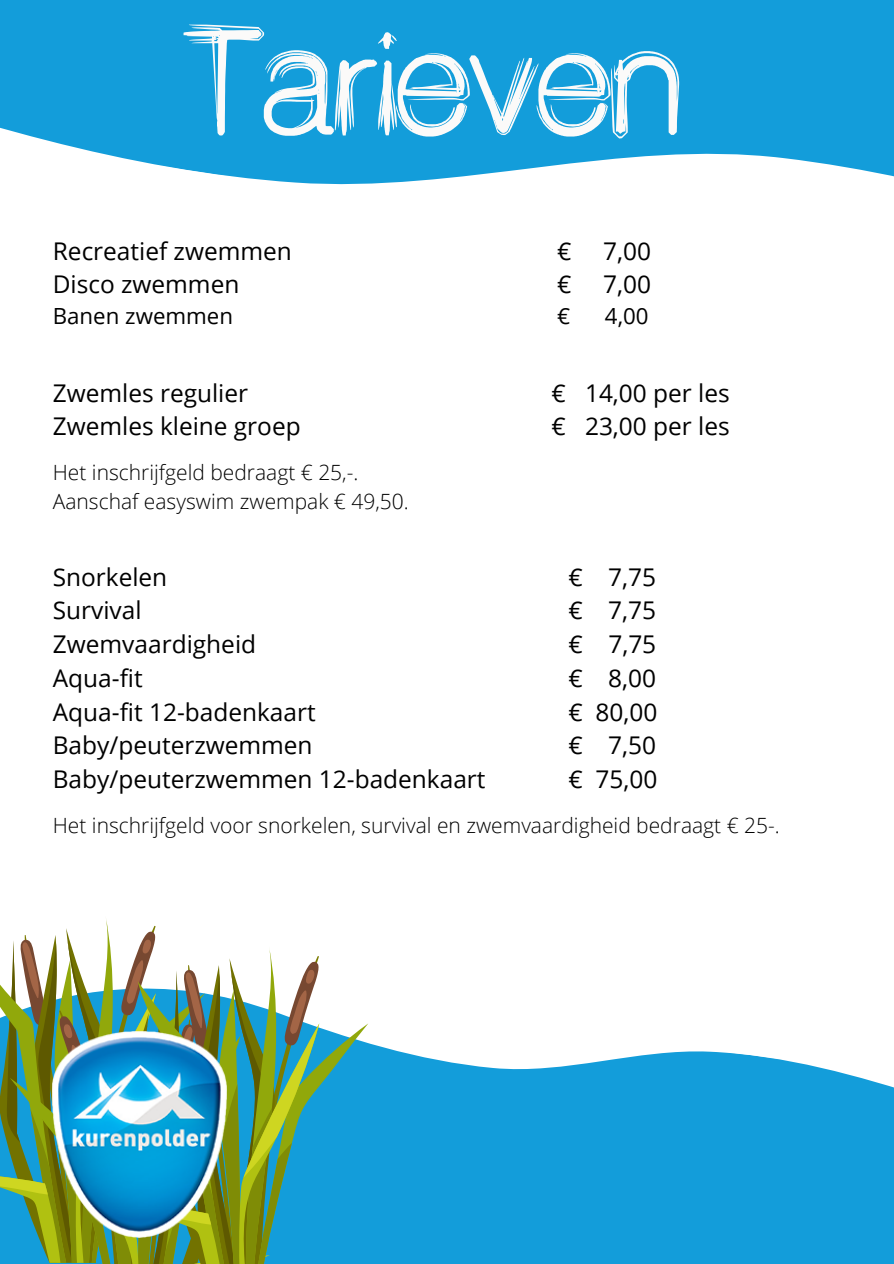
<style>
.page{position:relative;width:894px;height:1264px;background:#fff}
.page>*{position:absolute;margin:0;border:0;box-sizing:border-box;transform-origin:0 0}
.t1{font:148.5px "Decibel";color:#fbfaf9}
.t2{font:24.45px "Open Sans";color:#000}
.t3{font:22.2px "Open Sans";color:#000}
.t4{font:300 21px "Open Sans";color:#000}
</style>
<div class="page">
<svg style="left:368px;top:1043px;width:525px;height:220px;background:#26a5dd"></svg>
<svg style="left:319px;top:1023px;width:49px;height:240px;background:#24a2d1"></svg>
<svg style="left:0;top:925px;width:319px;height:338px"></svg>
<img style="left:53px;top:1031px;width:173px;height:206px">
<svg style="left:0;top:0;width:893px;height:185px;background:#2ca7dd"></svg>
<p class="t1" style="left:183px;top:24px;width:498px">Tarieven</p>
<p class="t2" style="left:53px;top:233px;width:240px">Recreatief zwemmen</p>
<p class="t2" style="left:53px;top:267px;width:188px">Disco zwemmen</p>
<p class="t3" style="left:53px;top:300px;width:182px">Banen zwemmen</p>
<p class="t2" style="left:53px;top:375px;width:197px">Zwemles regulier</p>
<p class="t2" style="left:53px;top:409px;width:249px">Zwemles kleine groep</p>
<p class="t4" style="left:53px;top:457px;width:307px">Het inschrijfgeld bedraagt € 25,-.</p>
<p class="t4" style="left:53px;top:486px;width:357px">Aanschaf easyswim zwempak € 49,50.</p>
<p class="t2" style="left:53px;top:559px;width:116px">Snorkelen</p>
<p class="t2" style="left:53px;top:593px;width:90px">Survival</p>
<p class="t2" style="left:53px;top:627px;width:205px">Zwemvaardigheid</p>
<p class="t2" style="left:53px;top:660px;width:91px">Aqua-fit</p>
<p class="t2" style="left:53px;top:694px;width:264px">Aqua-fit 12-badenkaart</p>
<p class="t2" style="left:53px;top:728px;width:261px">Baby/peuterzwemmen</p>
<p class="t2" style="left:53px;top:762px;width:434px">Baby/peuterzwemmen 12-badenkaart</p>
<p class="t2" style="left:557px;top:233px;width:16px">€</p>
<p class="t2" style="left:603px;top:233px;width:49px">7,00</p>
<p class="t2" style="left:557px;top:267px;width:16px">€</p>
<p class="t2" style="left:603px;top:267px;width:49px">7,00</p>
<p class="t3" style="left:557px;top:300px;width:15px">€</p>
<p class="t3" style="left:604px;top:300px;width:45px">4,00</p>
<p class="t2" style="left:551px;top:375px;width:179px">€ 14,00 per les</p>
<p class="t2" style="left:551px;top:409px;width:179px">€ 23,00 per les</p>
<p class="t2" style="left:568px;top:559px;width:89px">€ 7,75</p>
<p class="t2" style="left:568px;top:593px;width:89px">€ 7,75</p>
<p class="t2" style="left:568px;top:627px;width:89px">€ 7,75</p>
<p class="t2" style="left:568px;top:660px;width:89px">€ 8,00</p>
<p class="t2" style="left:568px;top:694px;width:90px">€ 80,00</p>
<p class="t2" style="left:568px;top:728px;width:89px">€ 7,50</p>
<p class="t2" style="left:568px;top:762px;width:90px">€ 75,00</p>
<p class="t4" style="left:53px;top:810px;width:728px">Het inschrijfgeld voor snorkelen, survival en zwemvaardigheid bedraagt € 25-.</p>
</div>
